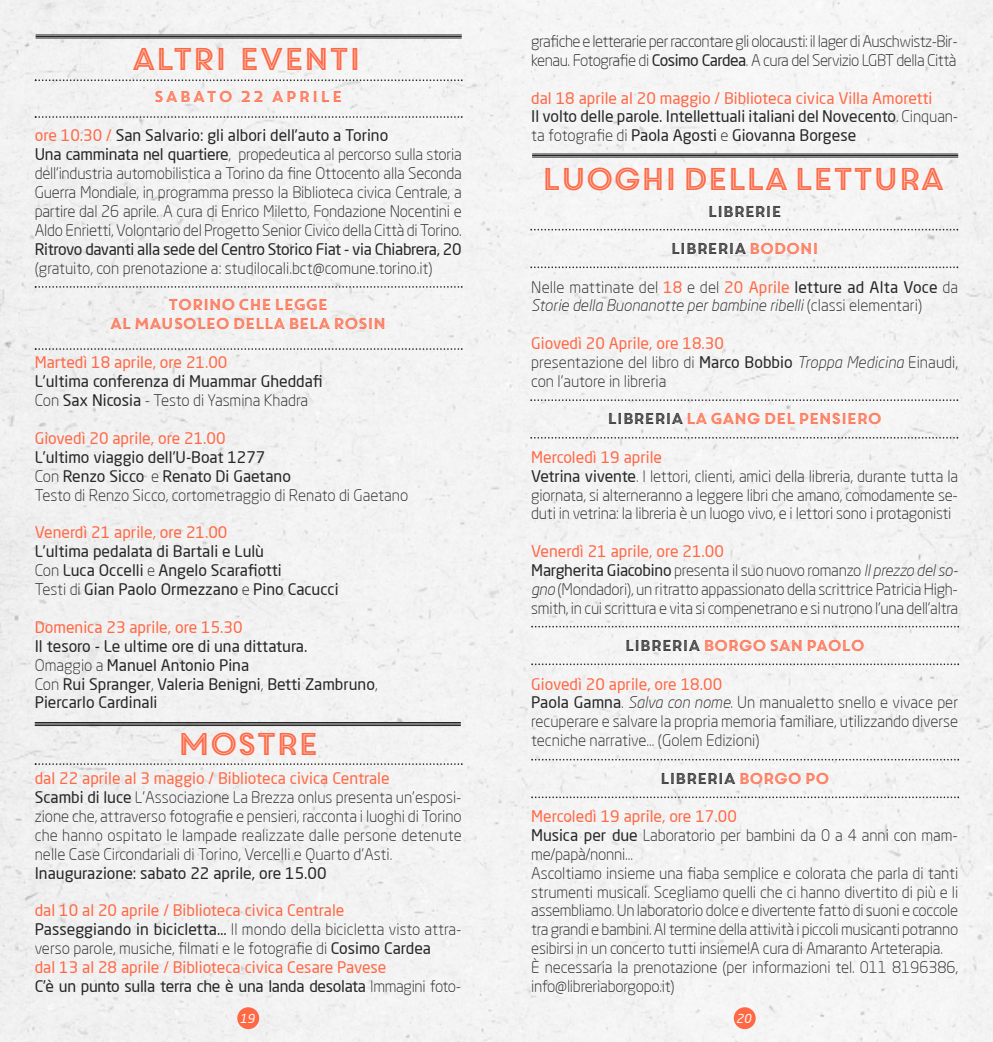
<style>
.page{position:relative;width:993px;height:1042px;background:#fff}
.page>*{position:absolute;margin:0;border:0;box-sizing:border-box;transform-origin:0 0}
.t1{font:31.5px "Core Circus 2 D In";letter-spacing:-.15em;color:#ff6845}
.t2{font:300 15.75px/18.9px "Neo Sans Pro";letter-spacing:-.015em;color:#272627}
.t3{font:15.75px/18.9px "Neo Sans Pro";color:#272627}
.t4{font:300 15.75px/18.9px "Neo Sans Pro";letter-spacing:.01em;color:#272627}
.t5{font:300 15.75px/18.9px "Neo Sans Pro";letter-spacing:.005em;color:#272627}
.t6{font:15.75px "Neo Sans Pro";color:#ff6845}
.t7{font:15.75px/18.9px "Core Circus 2 D In";letter-spacing:-.15em;color:#ff6845;text-align:center}
.t8{font:15.75px "Neo Sans Pro";letter-spacing:-.02em;color:#272627}
.t9{font:15.75px "Core Circus 2 D In";letter-spacing:-.15em;color:#272627}
.t10{font:15.75px "Core Circus 2 D In";color:#ff6845}
.t11{font:italic 12.25px "Neo Sans Pro";color:#fff}
.s1{font-weight:400;color:#ff6845}
.s2{font-weight:400}
.s3{font-weight:300}
.s4{color:#ff6845}
.s5{font-style:italic}
.s6{color:#272627}
</style>
<div class="page">
<div style="left:0;top:0;width:992px;height:1042px;background:#f3f3f3"></div>
<div style="left:733px;top:1007px;width:22px;height:22px;background:#ff6845;border-radius:50%"></div>
<svg style="left:530px;top:266px;width:427px;height:2px"></svg>
<svg style="left:530px;top:229px;width:427px;height:2px"></svg>
<hr style="left:532px;top:154px;width:425px;height:1px;background:#272627">
<hr style="left:532px;top:155px;width:425px;height:1px;background:#272627">
<hr style="left:532px;top:157px;width:425px;height:1px;background:#272627">
<svg style="left:530px;top:437px;width:427px;height:2px"></svg>
<svg style="left:530px;top:399px;width:427px;height:2px"></svg>
<svg style="left:531px;top:663px;width:427px;height:2px"></svg>
<svg style="left:531px;top:626px;width:427px;height:1px"></svg>
<svg style="left:531px;top:796px;width:427px;height:2px"></svg>
<svg style="left:531px;top:759px;width:427px;height:1px"></svg>
<div style="left:237px;top:1007px;width:22px;height:22px;background:#ff6845;border-radius:50%"></div>
<svg style="left:35px;top:79px;width:427px;height:2px"></svg>
<svg style="left:35px;top:116px;width:427px;height:2px"></svg>
<svg style="left:35px;top:286px;width:427px;height:2px"></svg>
<svg style="left:35px;top:348px;width:427px;height:2px"></svg>
<hr style="left:36px;top:35px;width:425px;height:1px;background:#272627">
<hr style="left:36px;top:36px;width:425px;height:1px;background:#272627">
<hr style="left:36px;top:38px;width:425px;height:1px;background:#272627">
<hr style="left:35px;top:722px;width:425px;height:1px;background:#272627">
<hr style="left:35px;top:723px;width:425px;height:1px;background:#272627">
<hr style="left:35px;top:725px;width:425px;height:1px;background:#272627">
<svg style="left:35px;top:763px;width:427px;height:2px"></svg>
<h1 class="t1" style="left:130px;top:41px;width:235px">ALTRI EVENTI</h1>
<p class="t10" style="left:153px;top:88px;width:192px">SABATO 22 APRILE</p>
<p class="t2" style="left:35px;top:128px;width:428px"><span class="s1">ore 10.30 /</span> <span class="s2">San Salvario: gli albori dell’auto a Torino<br>Una camminata nel quartiere</span>, propedeutica al percorso sulla storia dell'industria automobilistica a Torino da fine Ottocento alla Seconda Guerra Mondiale, in programma presso la Biblioteca civica Centrale, a partire dal 26 aprile. A cura di Enrico Miletto, Fondazione Nocentini e Aldo Enrietti, Volontario del Progetto Senior Civico della Città di Torino.</p>
<p class="t8" style="left:35px;top:243px;width:428px">Ritrovo davanti alla sede del Centro Storico Fiat - via Chiabrera, 20</p>
<p class="t2" style="left:35px;top:260px;width:399px">(gratuito, con prenotazione a: studilocali.bct@comune.torino.it)</p>
<p class="t7" style="left:109px;top:295px;width:279px">TORINO CHE LEGGE<br>AL MAUSOLEO DELLA BELA ROSIN</p>
<p class="t6" style="left:35px;top:356px;width:194px">Martedì 18 aprile, ore 21.00</p>
<p class="t3" style="left:35px;top:373px;width:289px">L’ultima conferenza di Muammar Gheddafi<br><span class="s3">Con</span> Sax Nicosia <span class="s3">- Testo di Yasmina Khadra</span></p>
<p class="t6" style="left:35px;top:432px;width:192px">Giovedì 20 aprile, ore 21.00</p>
<p class="t3" style="left:35px;top:449px;width:375px">L’ultimo viaggio dell’U-Boat 1277<br><span class="s3">Con</span> Renzo Sicco <span class="s3">e</span> Renato Di Gaetano<br><span class="s3">Testo di Renzo Sicco, cortometraggio di Renato di Gaetano</span></p>
<p class="t6" style="left:35px;top:526px;width:194px">Venerdì 21 aprile, ore 21.00</p>
<p class="t3" style="left:35px;top:543px;width:305px">L’ultima pedalata di Bartali e Lulù<br><span class="s3">Con</span> Luca Occelli <span class="s3">e</span> Angelo Scarafiotti<br><span class="s3">Testi di</span> Gian Paolo Ormezzano <span class="s3">e</span> Pino Cacucci</p>
<p class="t6" style="left:35px;top:621px;width:209px">Domenica 23 aprile, ore 15.30</p>
<p class="t3" style="left:35px;top:638px;width:344px">Il tesoro - Le ultime ore di una dittatura.<br><span class="s3">Omaggio a</span> Manuel Antonio Pina<br><span class="s3">Con</span> Rui Spranger<span class="s3">,</span> Valeria Benigni<span class="s3">,</span> Betti Zambruno<span class="s3">, </span>Piercarlo Cardinali</p>
<h1 class="t1" style="left:176px;top:726px;width:146px">MOSTRE</h1>
<p class="t2" style="left:35px;top:770px;width:428px"><span class="s1">dal 22 aprile al 3 maggio / Biblioteca civica Centrale<br></span><span class="s2">Scambi di luce</span> L’Associazione La Brezza onlus presenta un'esposi&shy;zione che, attraverso fotografie e pensieri, racconta i luoghi di Torino che hanno ospitato le lampade realizzate dalle persone detenute nelle Case Circondariali di Torino, Vercelli e Quarto d'Asti.</p>
<p class="t3" style="left:35px;top:865px;width:293px">Inaugurazione: sabato 22 aprile, ore 15.00</p>
<p class="t2" style="left:35px;top:903px;width:428px"><span class="s1">dal 10 al 20 aprile / Biblioteca civica Centrale<br></span><span class="s2">Passeggiando in bicicletta…</span> Il mondo della bicicletta visto attra&shy;verso parole, musiche, filmati e le fotografie di <span class="s2">Cosimo Cardea<br></span><span class="s1">dal 13 al 28 aprile / Biblioteca civica Cesare Pavese<br></span><span class="s2">C’è un punto sulla terra che è una landa desolata</span> Immagini foto-</p>
<p class="t11" style="left:240px;top:1013px;width:16px">19</p>
<p class="t2" style="left:531px;top:33px;width:428px">graficheeletterarieperraccontaregliolocausti: il lagerdiAuschwistz-Bir&shy;kenau. Fotografie di <span class="s2">Cosimo Cardea</span>. A cura del Servizio LGBT della Città</p>
<p class="t3" style="left:531px;top:90px;width:428px"><span class="s4">dal 18 aprile al 20 maggio / Biblioteca civica Villa Amoretti<br></span>Il volto delle parole. Intellettuali italiani del Novecento<span class="s3">. Cinquan&shy;ta fotografie di</span> Paola Agosti <span class="s3">e</span> Giovanna Borgese</p>
<h1 class="t1" style="left:539px;top:161px;width:408px">LUOGHI DELLA LETTURA</h1>
<p class="t9" style="left:706px;top:202px;width:78px">LIBRERIE</p>
<p class="t9" style="left:669px;top:239px;width:152px">LIBRERIA <span class="s4">BODONI</span></p>
<p class="t4" style="left:531px;top:279px;width:428px">Nelle mattinate del <span class="s1">18</span> e del <span class="s1">20 Aprile</span> <span class="s2">letture ad Alta Voce</span> da<br><span class="s5">Storie della Buonanotte per bambine ribelli</span> (classi elementari)</p>
<p class="t5" style="left:531px;top:336px;width:428px"><span class="s1">Giovedì 20 Aprile, ore 18.30<br></span>presentazione del libro di <span class="s2">Marco Bobbio</span> <span class="s5">Troppa Medicina</span> Einaudi, con l'autore in libreria</p>
<p class="t7" style="left:606px;top:409px;width:278px"><span class="s6">LIBRERIA</span> LA GANG DEL PENSIERO</p>
<p class="t2" style="left:531px;top:449px;width:428px"><span class="s1">Mercoledì 19 aprile<br></span><span class="s2">Vetrina vivente</span>. I lettori, clienti, amici della libreria, durante tutta la giornata, si alterneranno a leggere libri che amano, comodamente se&shy;duti in vetrina: la libreria è un luogo vivo, e i lettori sono i protagonisti</p>
<p class="t2" style="left:531px;top:543px;width:428px"><span class="s1">Venerdì 21 aprile, ore 21.00<br></span><span class="s2">Margherita Giacobino</span> presenta il suo nuovo romanzo <span class="s5">Il prezzo del so&shy;gno</span> (Mondadori), un ritratto appassionato della scrittrice Patricia High&shy;smith, in cui scrittura e vita si compenetrano e si nutrono l’una dell’altra</p>
<p class="t7" style="left:623px;top:636px;width:243px"><span class="s6">LIBRERIA</span> BORGO SAN PAOLO</p>
<p class="t2" style="left:531px;top:676px;width:428px"><span class="s1">Giovedì 20 aprile, ore 18.00<br></span><span class="s2">Paola Gamna</span>. <span class="s5">Salva con nome</span>. Un manualetto snello e vivace per recuperare e salvare la propria memoria familiare, utilizzando diverse tecniche narrative... (Golem Edizioni)</p>
<p class="t9" style="left:658px;top:769px;width:173px">LIBRERIA <span class="s4">BORGO PO</span></p>
<p class="t2" style="left:531px;top:808px;width:428px"><span class="s1">Mercoledì 19 aprile, ore 17.00<br></span><span class="s2">Musica per due</span> Laboratorio per bambini da 0 a 4 anni con mam&shy;me/papà/nonni…<br>Ascoltiamo insieme una fiaba semplice e colorata che parla di tanti strumenti musicali. Scegliamo quelli che ci hanno divertito di più e li assembliamo. Un laboratorio dolce e divertente fatto di suoni e coccole tra grandi e bambini. Al termine della attività i piccoli musicanti potranno esibirsi in un concerto tutti insieme!A cura di Amaranto Arteterapia.<br>È necessaria la prenotazione (per informazioni tel. 011 8196386, info@libreriaborgopo.it)</p>
<p class="t11" style="left:736px;top:1013px;width:16px">20</p>
</div>
